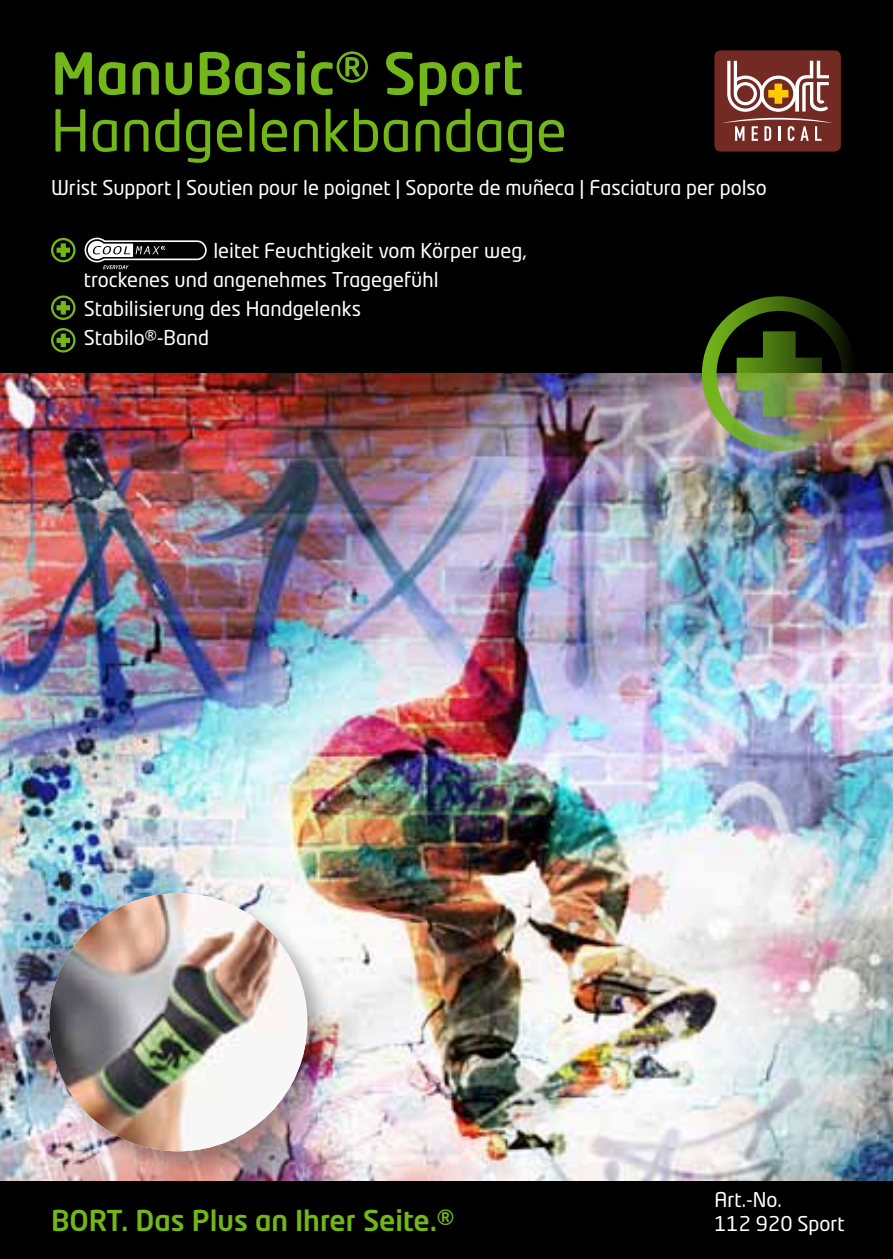
<style>
.page{position:relative;width:893px;height:1259px;background:#000}
.page>*{position:absolute;margin:0;border:0;box-sizing:border-box;transform-origin:0 0}
.t1{font:57px "Neo Tech Std";color:#72b61a}
.t2{font:500 57px "Neo Tech Pro";color:#72b61a}
.t3{font:500 28.5px "Neo Tech Pro";color:#72b61a}
.t4{font:20.1px/29.1px "Neo Tech Std";color:#fff}
</style>
<div class="page">
<svg style="left:85px;top:238px;width:122px;height:31px"></svg>
<div style="left:714px;top:50px;width:127px;height:102px;background:#722a22;border-radius:6px"></div>
<svg style="left:727px;top:61px;width:102px;height:51px"></svg>
<svg style="left:722px;top:118px;width:111px;height:23px"></svg>
<svg style="left:51px;top:238px;width:25px;height:24px"></svg>
<svg style="left:51px;top:295px;width:25px;height:25px"></svg>
<svg style="left:51px;top:328px;width:25px;height:24px"></svg>
<img style="left:0;top:374px;width:893px;height:806px">
<div style="left:45px;top:888px;width:290px;height:291px;background:#000;opacity:.3"></div>
<img style="left:49px;top:893px;width:258px;height:258px;border-radius:129px">
<img style="left:702px;top:296px;width:155px;height:155px">
<h1 class="t2" style="left:51px;top:38px;width:474px">ManuBasic® Sport</h1>
<h1 class="t1" style="left:51px;top:96px;width:517px">Handgelenkbandage</h1>
<p class="t4" style="left:51px;top:173px;width:717px">Wrist Support | Soutien pour le poignet | Soporte de muñeca | Fasciatura per polso</p>
<p class="t4" style="left:84px;top:236px;width:444px;text-indent:129px">leitet Feuchtigkeit vom Körper weg, trockenes und angenehmes Tragegefühl<br>Stabilisierung des Handgelenks<br>Stabilo®-Band</p>
<h2 class="t3" style="left:51px;top:1202px;width:405px">Bort. Das Plus an Ihrer Seite.®</h2>
<p class="t4" style="left:714px;top:1187px;width:132px;line-height:24px">Art.-No.<br>112 920 Sport</p>
</div>
